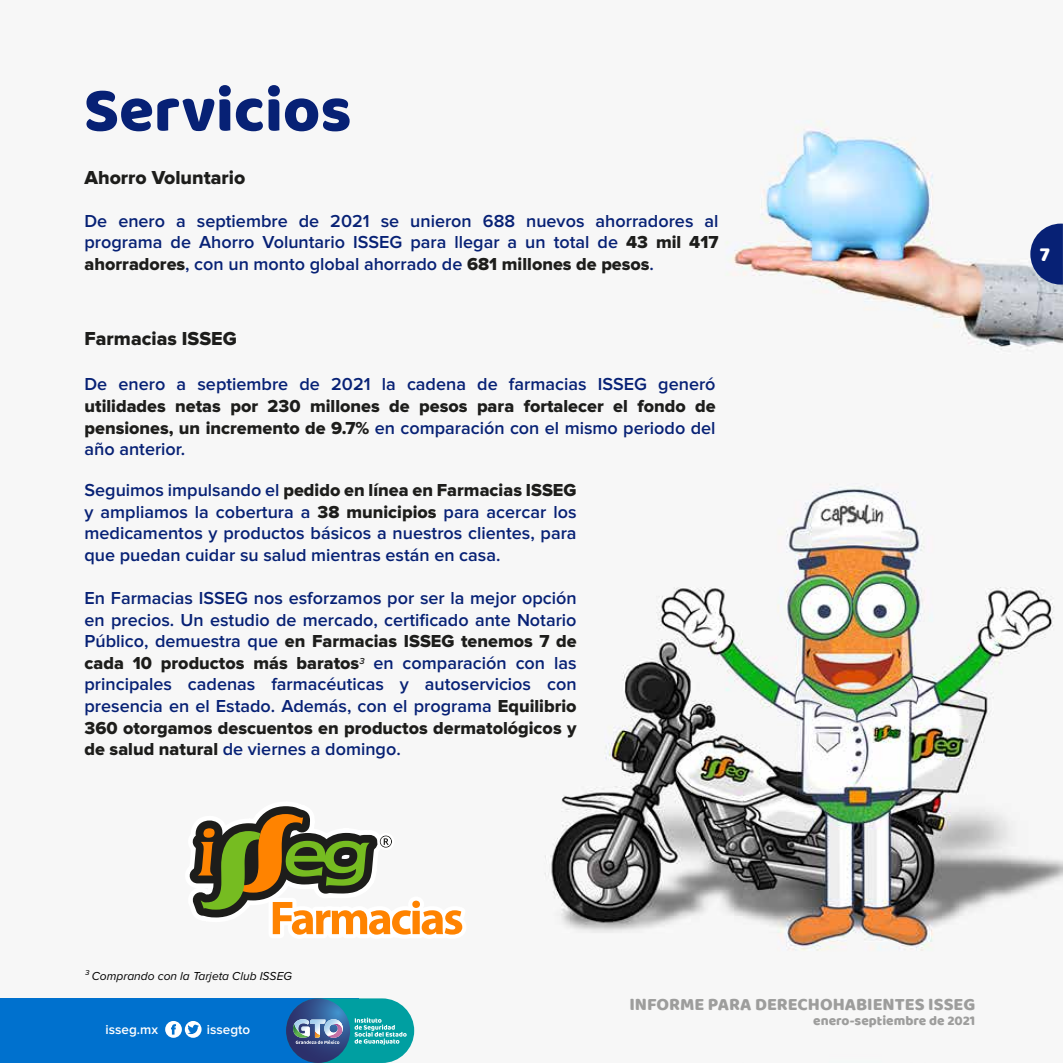
<style>
.page{position:relative;width:1063px;height:1063px;background:#fff}
.page>*{position:absolute;margin:0;border:0;box-sizing:border-box;transform-origin:0 0}
.t1{font:63.6px "Baloo";color:#072175}
.t2{font:20.7px "Baloo";color:#fff}
.t3{font:19.5px "Proxima Nova Extrabld";color:#1d1d1b}
.t4{font:600 18px/21.6px "Proxima Nova";color:#072175}
.t5{font:18px/21.6px "Proxima Nova Extrabld";color:#1d1d1b}
.t6{font:18px "Baloo";color:#9d9d9c}
.t7{font:13.65px "Baloo";color:#9d9d9c}
.t8{font:600 13.5px "Proxima Nova";color:#fff}
.t9{font:italic 12px "Proxima Nova";color:#000}
.s1{font-family:"Proxima Nova Extrabld";font-weight:400;color:#1d1d1b}
.s2{font-family:"Proxima Nova";font-weight:600;color:#072175}
</style>
<div class="page">
<img style="left:407px;top:119px;width:656px;height:944px">
<svg style="left:1030px;top:224px;width:33px;height:61px;background:#354a8d"></svg>
<div style="left:0;top:998px;width:359px;height:65px;background:#0071ce"></div>
<div style="left:286px;top:998px;width:128px;height:65px;background:#009fa1;border-radius:32px"></div>
<svg style="left:286px;top:998px;width:121px;height:65px"></svg>
<svg style="left:185px;top:1021px;width:17px;height:17px"></svg>
<svg style="left:187px;top:1025px;width:12px;height:9px"></svg>
<div style="left:165px;top:1021px;width:17px;height:17px;background:#fff;border-radius:50%"></div>
<svg style="left:171px;top:1024px;width:5px;height:11px"></svg>
<svg style="left:189px;top:802px;width:277px;height:137px"></svg>
<h1 class="t1" style="left:84px;top:71px;width:269px">Servicios</h1>
<p class="t3" style="left:85px;top:168px;width:162px">Ahorro Voluntario</p>
<p class="t4" style="left:85px;top:211px;width:636px">De enero a septiembre de 2021 se unieron 688 nuevos ahorradores al programa de Ahorro Voluntario ISSEG para llegar a un total de <span class="s1">43 mil 417</span></p>
<p class="t5" style="left:85px;top:254px;width:571px">ahorradores<span class="s2">, con un monto global ahorrado de</span> 681 millones de pesos<span class="s2">.</span></p>
<p class="t3" style="left:85px;top:330px;width:154px">Farmacias ISSEG</p>
<p class="t4" style="left:85px;top:374px;width:633px">De enero a septiembre de 2021 la cadena de farmacias ISSEG generó</p>
<p class="t5" style="left:85px;top:396px;width:633px">utilidades netas por 230 millones de pesos para fortalecer el fondo de</p>
<p class="t4" style="left:85px;top:418px;width:633px"><span class="s1">pensiones, un incremento de 9.7%</span> en comparación con el mismo periodo del año anterior.</p>
<p class="t5" style="left:85px;top:480px;width:494px"><span class="s2">Seguimos impulsando el</span> pedido en línea en Farmacias ISSEG</p>
<p class="t4" style="left:85px;top:502px;width:494px;text-align:justify">y ampliamos la cobertura a <span class="s1">38 municipios</span> para acercar los medicamentos y productos básicos a nuestros clientes, para que puedan cuidar su salud mientras están en casa.</p>
<p class="t4" style="left:85px;top:588px;width:494px">En Farmacias ISSEG nos esforzamos por ser la mejor opción en precios. Un estudio de mercado, certificado ante Notario</p>
<p class="t5" style="left:85px;top:631px;width:494px"><span class="s2">Público, demuestra que</span> en Farmacias ISSEG tenemos 7 de cada 10 productos más baratos<sup>3</sup> <span class="s2">en comparación con las</span></p>
<p class="t4" style="left:85px;top:674px;width:494px">principales cadenas farmacéuticas y autoservicios con presencia en el Estado. Además, con el programa <span class="s1">Equilibrio</span></p>
<p class="t5" style="left:85px;top:718px;width:494px">360 otorgamos descuentos en productos dermatológicos y</p>
<p class="t4" style="left:85px;top:739px;width:318px"><span class="s1">de salud natural</span> de viernes a domingo.</p>
<p class="t2" style="left:1040px;top:241px;width:11px">7</p>
<p class="t9" style="left:84px;top:970px;width:209px">³ Comprando con la Tarjeta Club ISSEG</p>
<p class="t8" style="left:106px;top:1023px;width:54px">isseg.mx</p>
<p class="t8" style="left:207px;top:1023px;width:45px">issegto</p>
<p class="t6" style="left:629px;top:993px;width:347px">INFORME PARA DERECHOHABIENTES ISSEG</p>
<p class="t7" style="left:813px;top:1012px;width:164px">enero-septiembre de 2021</p>
</div>
